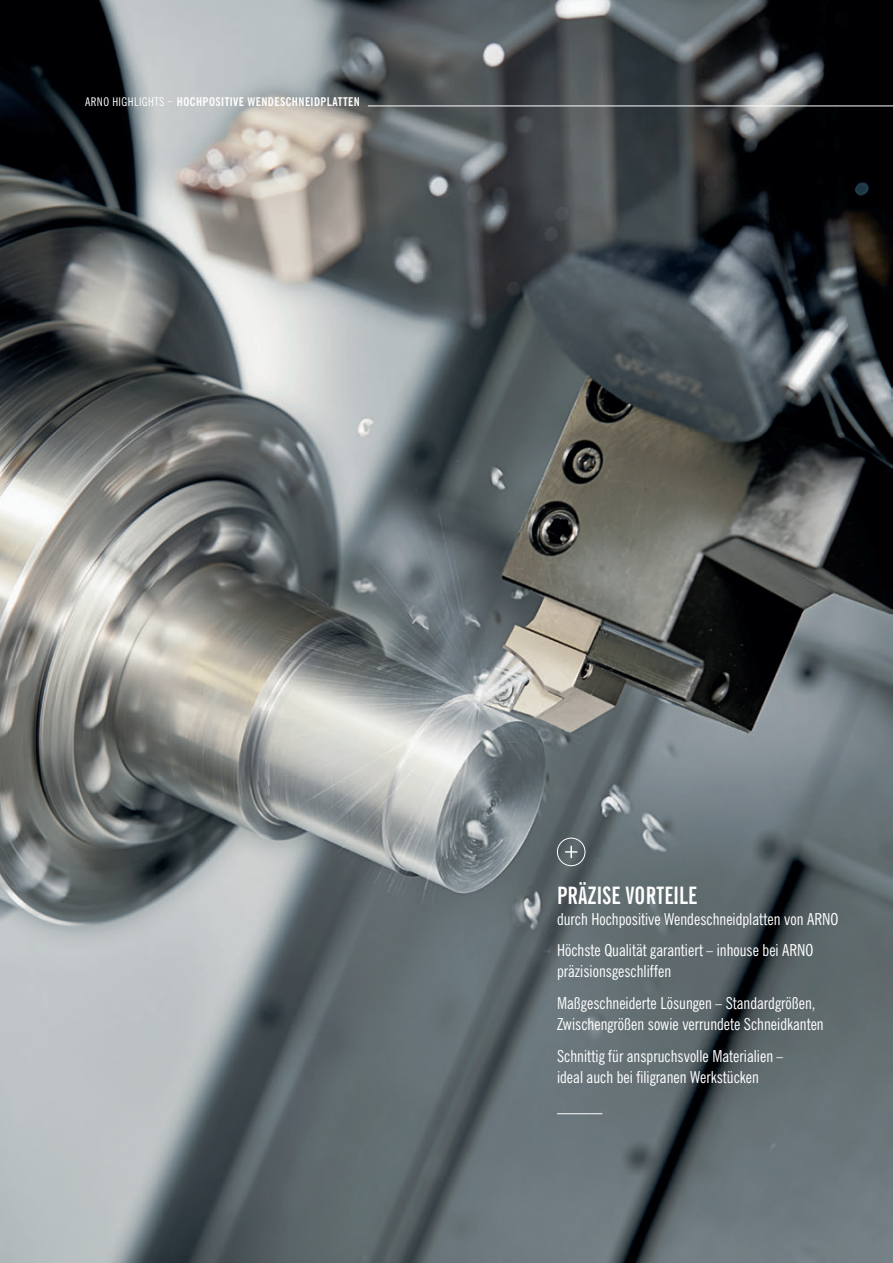
<style>
.page{position:relative;width:893px;height:1263px;background:#fff}
.page>*{position:absolute;margin:0;border:0;box-sizing:border-box;transform-origin:0 0}
.t1{font:700 24px "News Gothic Extra Cond";letter-spacing:.01em;color:#fff}
.t2{font:condensed 16.5px/31.7px "News Gothic";color:#fff}
.t3{font:700 condensed 12px "News Gothic";letter-spacing:.035em;color:#fff}
.s1{font-weight:400}
</style>
<div class="page">
<img style="left:0;top:0;width:893px;height:1263px">
<hr style="left:368px;top:106px;width:525px;height:1px;background:#fff">
<div style="left:557px;top:838px;width:28px;height:28px;border:1px solid #fff;border-radius:50%"></div>
<svg style="left:565px;top:846px;width:12px;height:12px"></svg>
<hr style="left:557px;top:1113px;width:45px;height:1px;background:#fff">
<p class="t3" style="left:85px;top:94px;width:276px"><span class="s1">ARNO HIGHLIGHTS –</span> HOCHPOSITIVE WENDESCHNEIDPLATTEN</p>
<h1 class="t1" style="left:557px;top:879px;width:141px">PRÄZISE VORTEILE</h1>
<p class="t2" style="left:557px;top:903px;width:283px">durch Hochpositive Wendeschneidplatten von ARNO<br>Höchste Qualität garantiert – inhouse bei ARNO</p>
<p class="t2" style="left:557px;top:955px;width:260px">präzisionsgeschliffen<br>Maßgeschneiderte Lösungen – Standardgrößen,</p>
<p class="t2" style="left:557px;top:1008px;width:268px">Zwischengrößen sowie verrundete Schneidkanten<br>Schnittig für anspruchsvolle Materialien –</p>
<p class="t2" style="left:557px;top:1060px;width:203px">ideal auch bei filigranen Werkstücken</p>
</div>
